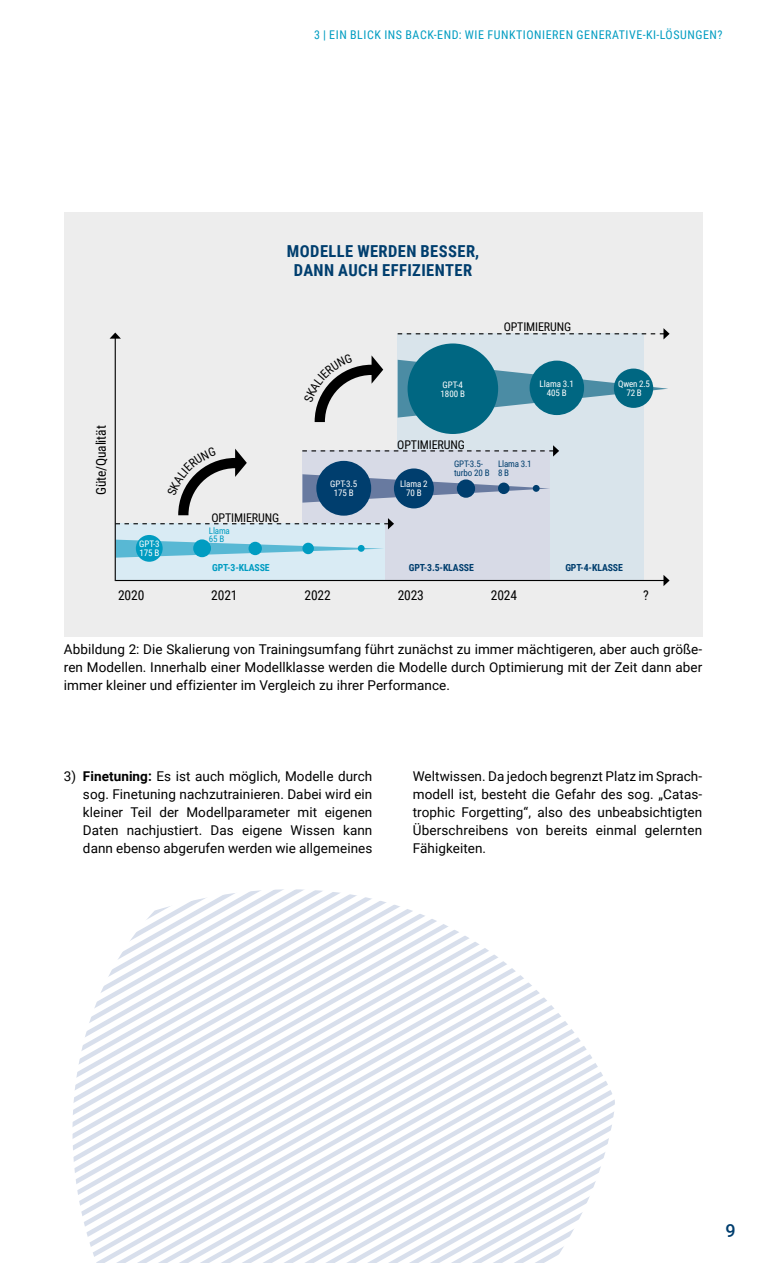
<style>
.page{position:relative;width:766px;height:1263px;background:#fff}
.page>*{position:absolute;margin:0;border:0;box-sizing:border-box;transform-origin:0 0}
.t1{font:500 18px "Roboto";color:#003e6e}
.t2{font:700 16.5px/19.5px "Roboto Condensed";letter-spacing:.025em;color:#003e6e;text-align:center}
.t3{font:13.5px/18px "Roboto";letter-spacing:.005em;color:#000;text-align:justify}
.t4{font:13.5px "Roboto Condensed";letter-spacing:-.01em;color:#000}
.t5{font:12px "Roboto Condensed";letter-spacing:.045em;color:#009cc1}
.t6{font:12px "Roboto Condensed";letter-spacing:-.01em;color:#000}
.t7{font:700 9.75px "Roboto Condensed";letter-spacing:-.01em;color:#003e6e}
.t8{font:700 9.75px "Roboto Condensed";letter-spacing:-.01em;color:#009cc1}
.t9{font:9px/9px "Roboto Condensed";letter-spacing:-.01em;color:#fff;text-align:center}
.t10{font:9px/9px "Roboto Condensed";letter-spacing:-.01em;color:#003e6e}
.t11{font:9px/7.5px "Roboto Condensed";letter-spacing:-.02em;color:#009cc1}
.s1{font-weight:700}
</style>
<div class="page">
<div style="left:64px;top:213px;width:638px;height:424px;background:#ededed"></div>
<svg style="left:573px;top:1031px;width:23px;height:199px"></svg>
<svg style="left:548px;top:1005px;width:25px;height:256px"></svg>
<svg style="left:526px;top:982px;width:22px;height:281px"></svg>
<svg style="left:502px;top:961px;width:24px;height:302px"></svg>
<svg style="left:479px;top:944px;width:23px;height:319px"></svg>
<svg style="left:455px;top:930px;width:24px;height:333px"></svg>
<svg style="left:432px;top:919px;width:23px;height:344px"></svg>
<svg style="left:408px;top:909px;width:24px;height:354px"></svg>
<svg style="left:385px;top:902px;width:23px;height:361px"></svg>
<svg style="left:362px;top:897px;width:23px;height:366px"></svg>
<svg style="left:338px;top:892px;width:24px;height:371px"></svg>
<svg style="left:314px;top:890px;width:24px;height:373px"></svg>
<svg style="left:292px;top:889px;width:22px;height:374px"></svg>
<svg style="left:268px;top:889px;width:24px;height:374px"></svg>
<svg style="left:245px;top:890px;width:23px;height:373px"></svg>
<svg style="left:221px;top:893px;width:24px;height:370px"></svg>
<svg style="left:197px;top:896px;width:24px;height:367px"></svg>
<svg style="left:174px;top:900px;width:23px;height:363px"></svg>
<svg style="left:151px;top:906px;width:23px;height:357px"></svg>
<svg style="left:72px;top:915px;width:79px;height:348px"></svg>
<div style="left:397px;top:334px;width:246px;height:246px;background:#d9e4eb"></div>
<div style="left:302px;top:451px;width:248px;height:129px;background:#d7dae6"></div>
<div style="left:115px;top:524px;width:270px;height:56px;background:#d9ebf4"></div>
<svg style="left:116px;top:540px;width:267px;height:18px"></svg>
<svg style="left:397px;top:360px;width:271px;height:58px"></svg>
<div style="left:136px;top:535px;width:27px;height:27px;background:#009cc1;border-radius:50%"></div>
<div style="left:193px;top:539px;width:18px;height:18px;background:#009cc1;border-radius:50%"></div>
<div style="left:248px;top:542px;width:14px;height:13px;background:#009cc1;border-radius:50%"></div>
<div style="left:302px;top:543px;width:12px;height:11px;background:#009cc1;border-radius:50%"></div>
<div style="left:358px;top:545px;width:6px;height:7px;background:#009cc1;border-radius:50%"></div>
<div style="left:407px;top:343px;width:91px;height:91px;background:#006782;border-radius:50%"></div>
<div style="left:529px;top:361px;width:55px;height:54px;background:#006782;border-radius:50%"></div>
<div style="left:613px;top:369px;width:40px;height:39px;background:#006782;border-radius:50%"></div>
<svg style="left:397px;top:328px;width:272px;height:11px"></svg>
<hr style="left:115px;top:580px;width:549px;height:1px;background:#000">
<svg style="left:663px;top:575px;width:6px;height:11px"></svg>
<hr style="left:115px;top:338px;width:1px;height:243px;background:#000">
<svg style="left:109px;top:333px;width:12px;height:6px"></svg>
<svg style="left:115px;top:445px;width:444px;height:84px"></svg>
<svg style="left:314px;top:355px;width:69px;height:67px"></svg>
<p class="t5" style="left:314px;top:26px;width:410px">3 | EIN BLICK INS BACK-END: WIE FUNKTIONIEREN GENERATIVE-KI-LÖSUNGEN?</p>
<p class="t2" style="left:287px;top:241px;width:194px">MODELLE WERDEN BESSER,<br>DANN AUCH EFFIZIENTER</p>
<p class="t6" style="left:503px;top:318px;width:69px">OPTIMIERUNG</p>
<p class="t9" style="left:440px;top:379px;width:26px;text-align:left">GPT-4<br>1800 B</p>
<p class="t9" style="left:539px;top:379px;width:36px">Llama 3.1<br>405 B</p>
<p class="t9" style="left:618px;top:379px;width:33px">Qwen 2.5<br>72 B</p>
<p class="t4" style="left:91px;top:495px;width:71px;rotate:-90deg">Güte/Qualität</p>
<p class="t9" style="left:139px;top:539px;width:22px;text-align:left">GPT-3<br>175 B</p>
<p class="t6" style="left:211px;top:509px;width:69px">OPTIMIERUNG</p>
<p class="t11" style="left:209px;top:527px;width:23px">Llama<br>65 B</p>
<p class="t6" style="left:397px;top:436px;width:69px">OPTIMIERUNG</p>
<p class="t9" style="left:330px;top:479px;width:28px">GPT-3.5<br>175 B</p>
<p class="t9" style="left:400px;top:479px;width:29px">Llama 2<br>70 B</p>
<p class="t10" style="left:454px;top:459px;width:37px">GPT-3.5- turbo 20 B</p>
<p class="t10" style="left:498px;top:459px;width:35px">Llama 3.1<br>8 B</p>
<p class="t8" style="left:212px;top:561px;width:59px">GPT-3-KLASSE</p>
<p class="t4" style="left:118px;top:586px;width:28px">2020</p>
<p class="t4" style="left:211px;top:586px;width:28px">2021</p>
<p class="t4" style="left:304px;top:586px;width:28px">2022</p>
<p class="t7" style="left:408px;top:561px;width:67px">GPT-3.5-KLASSE</p>
<p class="t7" style="left:565px;top:561px;width:59px">GPT-4-KLASSE</p>
<p class="t4" style="left:397px;top:586px;width:28px">2023</p>
<p class="t4" style="left:490px;top:586px;width:28px">2024</p>
<p class="t4" style="left:642px;top:586px;width:7px">?</p>
<p class="t3" style="left:64px;top:640px;width:639px">Abbildung 2: Die Skalierung von Trainingsumfang führt zunächst zu immer mächtigeren, aber auch größe&shy;ren Modellen. Innerhalb einer Modellklasse werden die Modelle durch Optimierung mit der Zeit dann aber immer kleiner und effizienter im Vergleich zu ihrer Performance.</p>
<p class="t3" style="left:83px;top:766px;width:291px;text-indent:-19px">3) <span class="s1">Finetuning:</span> Es ist auch möglich, Modelle durch sog. Finetuning nachzutrainieren. Dabei wird ein kleiner Teil der Modellparameter mit eigenen Daten nachjustiert. Das eigene Wissen kann dann ebenso abgerufen werden wie allgemeines</p>
<p class="t3" style="left:412px;top:766px;width:291px">Weltwissen. Da jedoch begrenzt Platz im Sprach&shy;modell ist, besteht die Gefahr des sog. „Catas&shy;trophic Forgetting“, also des unbeabsichtigten Überschreibens von bereits einmal gelernten Fähigkeiten.</p>
<h1 class="t1" style="left:725px;top:1218px;width:12px">9</h1>
</div>
